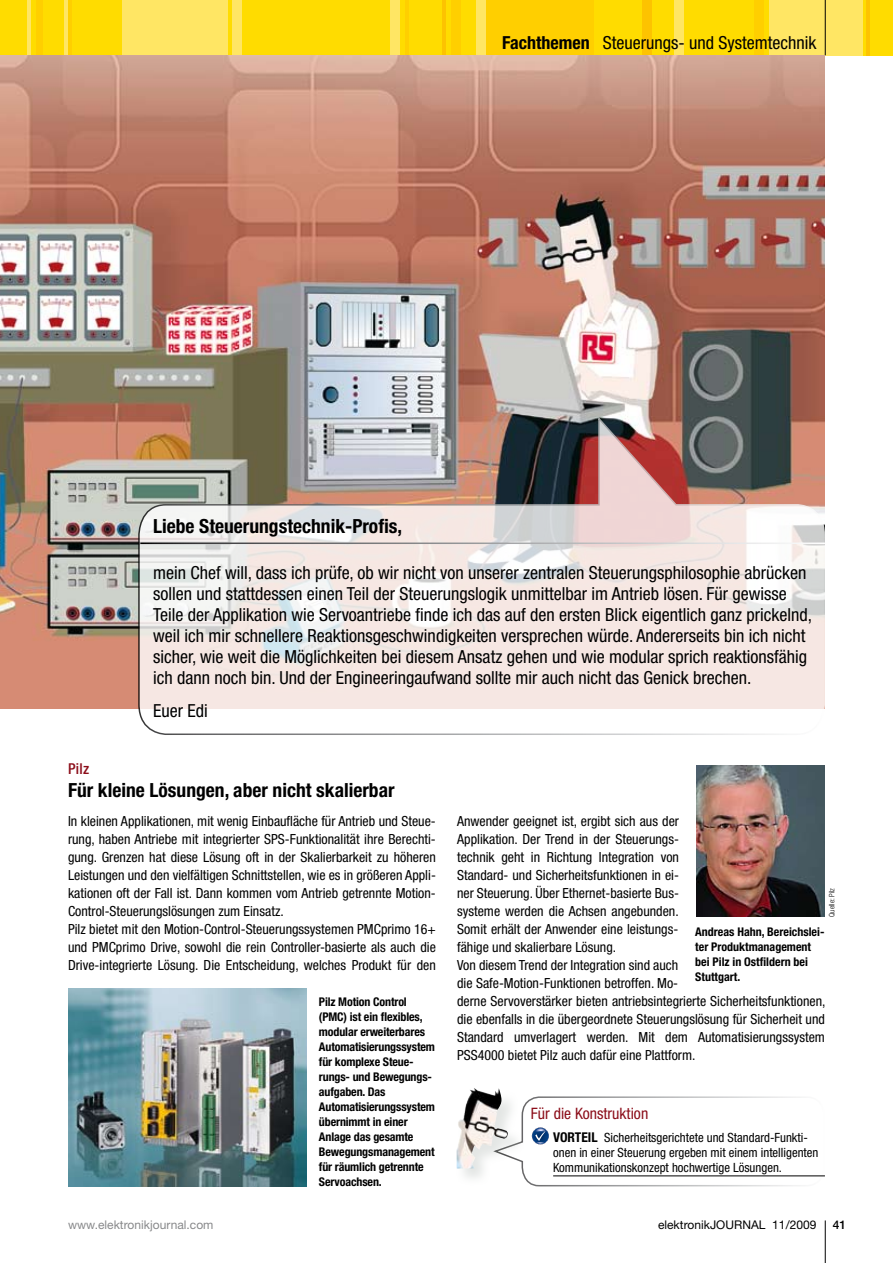
<style>
.page{position:relative;width:893px;height:1263px;background:#fff}
.page>*{position:absolute;margin:0;border:0;box-sizing:border-box;transform-origin:0 0}
.t1{font:700 condensed 19.5px "Helvetica Neue LT Std";color:#000}
.t2{font:condensed 18px/21px "Helvetica Neue LT Std";color:#000}
.t3{font:condensed 15.75px "Helvetica Neue LT Std";color:#8b0d19}
.t4{font:500 condensed 15px "Helvetica Neue LT Std";color:#8b0d19}
.t5{font:condensed 13.95px/18px "Helvetica Neue LT Std";color:#000}
.t6{font:condensed 12.75px/15px "Helvetica Neue LT Std";color:#000}
.t7{font:700 condensed 12px/15px "Helvetica Neue LT Std";letter-spacing:-.01em;color:#000}
.t8{font:12px "Helvetica Neue LT Std";color:#87888a}
.t9{font:12px "Helvetica Neue LT Std";color:#000}
.t10{font:500 12px "Helvetica Neue LT Std";color:#000}
.t11{font:300 condensed 7.5px "Helvetica Neue LT Std";color:#000}
.s1{font-weight:700}
.s2{font-weight:700;font-size:13.5px}
</style>
<div class="page">
<hr style="left:825px;top:1220px;width:1px;height:43px;background:#000">
<div style="left:0;top:0;width:893px;height:55px;background:#ffdc00"></div>
<hr style="left:28px;top:0;width:3px;height:55px;background:#ffe664">
<hr style="left:64px;top:0;width:4px;height:55px;background:#ffe664">
<div style="left:233px;top:0;width:9px;height:55px;background:#ffe664"></div>
<hr style="left:68px;top:0;width:4px;height:55px;background:#ffcf00">
<div style="left:36px;top:0;width:7px;height:55px;background:#ffcf00"></div>
<div style="left:123px;top:0;width:105px;height:55px;background:#ffe664"></div>
<div style="left:391px;top:0;width:9px;height:55px;background:#ffe664"></div>
<hr style="left:405px;top:0;width:4px;height:55px;background:#ffcf00">
<hr style="left:442px;top:0;width:4px;height:55px;background:#fdc300">
<div style="left:451px;top:0;width:9px;height:55px;background:#ffcf00"></div>
<div style="left:476px;top:0;width:10px;height:55px;background:#ffe664"></div>
<div style="left:486px;top:0;width:108px;height:55px;background:#ffcf00"></div>
<div style="left:642px;top:0;width:10px;height:55px;background:#fdc300"></div>
<div style="left:675px;top:0;width:9px;height:55px;background:#ffe664"></div>
<hr style="left:866px;top:0;width:4px;height:55px;background:#fdc300">
<div style="left:754px;top:0;width:10px;height:55px;background:#ffcf00"></div>
<div style="left:769px;top:0;width:94px;height:55px;background:#ffe664"></div>
<hr style="left:825px;top:0;width:1px;height:55px;background:#000">
<img style="left:0;top:55px;width:825px;height:654px">
<svg style="left:538px;top:1096px;width:287px;height:91px"></svg>
<svg style="left:137px;top:415px;width:688px;height:320px"></svg>
<hr style="left:140px;top:542px;width:685px;height:2px;background:#fff">
<img style="left:696px;top:766px;width:129px;height:150px">
<div style="left:456px;top:1087px;width:82px;height:105px;background:#bbc1bd;opacity:.4"></div>
<img style="left:457px;top:1088px;width:51px;height:80px">
<img style="left:68px;top:988px;width:238px;height:198px">
<p class="t2" style="left:502px;top:32px;width:316px"><span class="s1">Fachthemen</span> Steuerungs- und Systemtechnik</p>
<h1 class="t1" style="left:153px;top:514px;width:251px">Liebe Steuerungstechnik-Profis,</h1>
<p class="t2" style="left:153px;top:562px;width:660px">mein Chef will, dass ich prüfe, ob wir nicht von unserer zentralen Steuerungsphilosophie abrücken sollen und stattdessen einen Teil der Steuerungslogik unmittelbar im Antrieb lösen. Für gewisse Teile der Applikation wie Servoantriebe finde ich das auf den ersten Blick eigentlich ganz prickelnd, weil ich mir schnellere Reaktionsgeschwindigkeiten versprechen würde. Andererseits bin ich nicht sicher, wie weit die Möglichkeiten bei diesem Ansatz gehen und wie modular sprich reaktionsfähig ich dann noch bin. Und der Engineeringaufwand sollte mir auch nicht das Genick brechen.</p>
<p class="t2" style="left:153px;top:700px;width:56px">Euer Edi</p>
<p class="t4" style="left:68px;top:760px;width:23px">Pilz</p>
<h1 class="t1" style="left:68px;top:778px;width:328px">Für kleine Lösungen, aber nicht skalierbar</h1>
<p class="t5" style="left:68px;top:812px;width:369px">In kleinen Applikationen, mit wenig Einbaufläche für Antrieb und Steue&shy;rung, haben Antriebe mit integrierter SPS-Funktionalität ihre Berechti&shy;gung. Grenzen hat diese Lösung oft in der Skalierbarkeit zu höheren Leistungen und den vielfältigen Schnittstellen, wie es in größeren Appli&shy;kationen oft der Fall ist. Dann kommen vom Antrieb getrennte Motion-Control-Steuerungslösungen zum Einsatz.<br>Pilz bietet mit den Motion-Control-Steuerungssystemen PMCprimo 16+ und PMCprimo Drive, sowohl die rein Controller-basierte als auch die Drive-integrierte Lösung. Die Entscheidung, welches Produkt für den</p>
<p class="t5" style="left:457px;top:812px;width:370px">Anwender geeignet ist, ergibt sich aus der<br>Applikation. Der Trend in der Steuerungs-<br>technik geht in Richtung Integration von<br>Standard- und Sicherheitsfunktionen in ei-<br>ner Steuerung. Über Ethernet-basierte Bus-<br>systeme werden die Achsen angebunden.<br>Somit erhält der Anwender eine leistungs-<br>fähige und skalierbare Lösung.<br>Von diesem Trend der Integration sind auch<br>die Safe-Motion-Funktionen betroffen. Mo-<br>derne Servoverstärker bieten antriebsintegrierte Sicherheitsfunktionen, die ebenfalls in die übergeordnete Steuerungslösung für Sicherheit und Standard umverlagert werden. Mit dem Automatisierungssystem PSS4000 bietet Pilz auch dafür eine Plattform.</p>
<p class="t11" style="left:827px;top:917px;width:30px;rotate:-90deg">Quelle: Pilz</p>
<p class="t7" style="left:695px;top:924px;width:131px">Andreas Hahn, Bereichslei&shy;ter Produktmanagement bei Pilz in Ostfildern bei<br>Stuttgart.</p>
<p class="t7" style="left:319px;top:994px;width:118px">Pilz Motion Control (PMC) ist ein flexibles, modular erweiterbares<br>Automatisierungssystem für komplexe Steue&shy;rungs- und Bewegungs&shy;aufgaben. Das<br>Automatisierungssystem übernimmt in einer<br>Anlage das gesamte<br>Bewegungsmanagement für räumlich getrennte<br>Servoachsen.</p>
<p class="t3" style="left:531px;top:1104px;width:119px">Für die Konstruktion</p>
<p class="t6" style="left:553px;top:1130px;width:267px"><span class="s2">Vorteil</span> Sicherheitsgerichtete und Standard-Funkti&shy;onen in einer Steuerung ergeben mit einem intelligenten<br>Kommunikationskonzept hochwertige Lösungen.</p>
<p class="t8" style="left:68px;top:1217px;width:147px">www.elektronikjournal.com</p>
<p class="t9" style="left:658px;top:1217px;width:160px">elektronikJOURNAL 11/2009</p>
<p class="t10" style="left:833px;top:1217px;width:15px">41</p>
</div>
